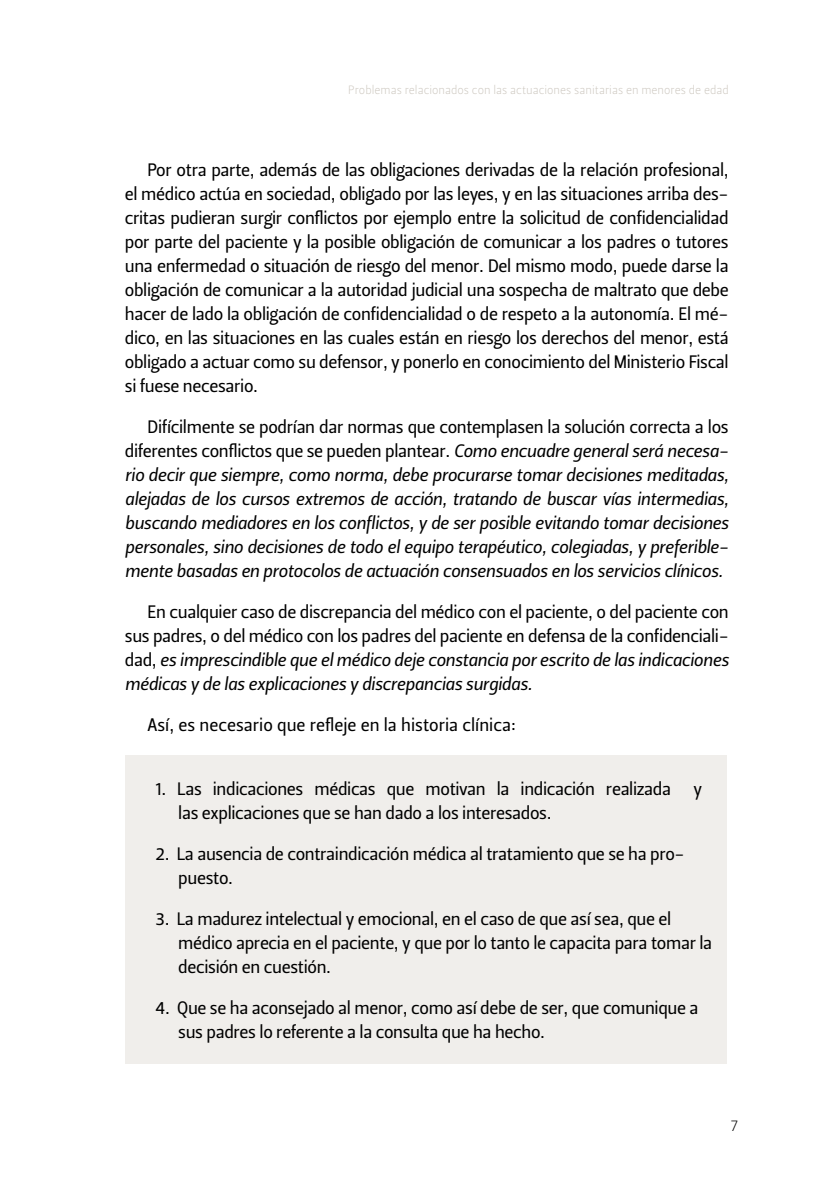
<style>
.page{position:relative;width:840px;height:1191px;background:#fff}
.page>*{position:absolute;margin:0;border:0;box-sizing:border-box;transform-origin:0 0}
.t1{font:18px/24px "Leitura Sans Grot 2";letter-spacing:-.02em;color:#000}
.t2{font:18px/24px "Leitura Sans Italic 2";letter-spacing:-.02em;color:#000;text-align:justify}
.t3{font:18px "Leitura Sans Grot 2";color:#000}
.t4{font:16px "Leitura Sans Grot 1";color:#000}
.t5{font:12px "Leitura Sans Grot 1";color:#ccc7bf}
.s1{font-family:"Leitura Sans Italic 2"}
.s2{font-family:"Leitura Sans Grot 2"}
</style>
<div class="page">
<div style="left:125px;top:755px;width:601px;height:309px;background:#f0eeeb"></div>
<p class="t5" style="left:348px;top:83px;width:382px">Problemas relacionados con las actuaciones sanitarias en menores de edad</p>
<p class="t1" style="left:125px;top:158px;width:605px;text-align:justify;text-indent:23px">Por otra parte, además de las obligaciones derivadas de la relación profesional, el médico actúa en sociedad, obligado por las leyes, y en las situaciones arriba des&shy;critas pudieran surgir conflictos por ejemplo entre la solicitud de confidencialidad por parte del paciente y la posible obligación de comunicar a los padres o tutores una enfermedad o situación de riesgo del menor. Del mismo modo, puede darse la obligación de comunicar a la autoridad judicial una sospecha de maltrato que debe hacer de lado la obligación de confidencialidad o de respeto a la autonomía. El mé&shy;dico, en las situaciones en las cuales están en riesgo los derechos del menor, está obligado a actuar como su defensor, y ponerlo en conocimiento del Ministerio Fiscal si fuese necesario.</p>
<p class="t1" style="left:125px;top:414px;width:605px;text-align:right">Difícilmente se podrían dar normas que contemplasen la solución correcta a los diferentes conflictos que se pueden plantear. <span class="s1">Como encuadre general será necesa-</span></p>
<p class="t2" style="left:125px;top:462px;width:605px">rio decir que siempre, como norma, debe procurarse tomar decisiones meditadas, alejadas de los cursos extremos de acción, tratando de buscar vías intermedias, buscando mediadores en los conflictos, y de ser posible evitando tomar decisiones personales, sino decisiones de todo el equipo terapéutico, colegiadas, y preferible&shy;mente basadas en protocolos de actuación consensuados en los servicios clínicos.</p>
<p class="t1" style="left:125px;top:599px;width:605px;text-align:right">En cualquier caso de discrepancia del médico con el paciente, o del paciente con sus padres, o del médico con los padres del paciente en defensa de la confidenciali-</p>
<p class="t2" style="left:125px;top:647px;width:605px"><span class="s2">dad,</span> es imprescindible que el médico deje constancia por escrito de las indicaciones médicas y de las explicaciones y discrepancias surgidas.</p>
<p class="t3" style="left:147px;top:714px;width:370px">Así, es necesario que refleje en la historia clínica:</p>
<p class="t1" style="left:178px;top:777px;width:525px;text-indent:-23px">1. Las indicaciones médicas que motivan la indicación realizada y las explicaciones que se han dado a los interesados.</p>
<p class="t1" style="left:178px;top:842px;width:507px;text-indent:-23px">2. La ausencia de contraindicación médica al tratamiento que se ha pro&shy;puesto.</p>
<p class="t1" style="left:178px;top:907px;width:535px;text-indent:-23px">3. La madurez intelectual y emocional, en el caso de que así sea, que el médico aprecia en el paciente, y que por lo tanto le capacita para tomar la decisión en cuestión.</p>
<p class="t1" style="left:178px;top:996px;width:521px;text-indent:-23px">4. Que se ha aconsejado al menor, como así debe de ser, que comunique a sus padres lo referente a la consulta que ha hecho.</p>
<p class="t4" style="left:730px;top:1115px;width:9px">7</p>
</div>
